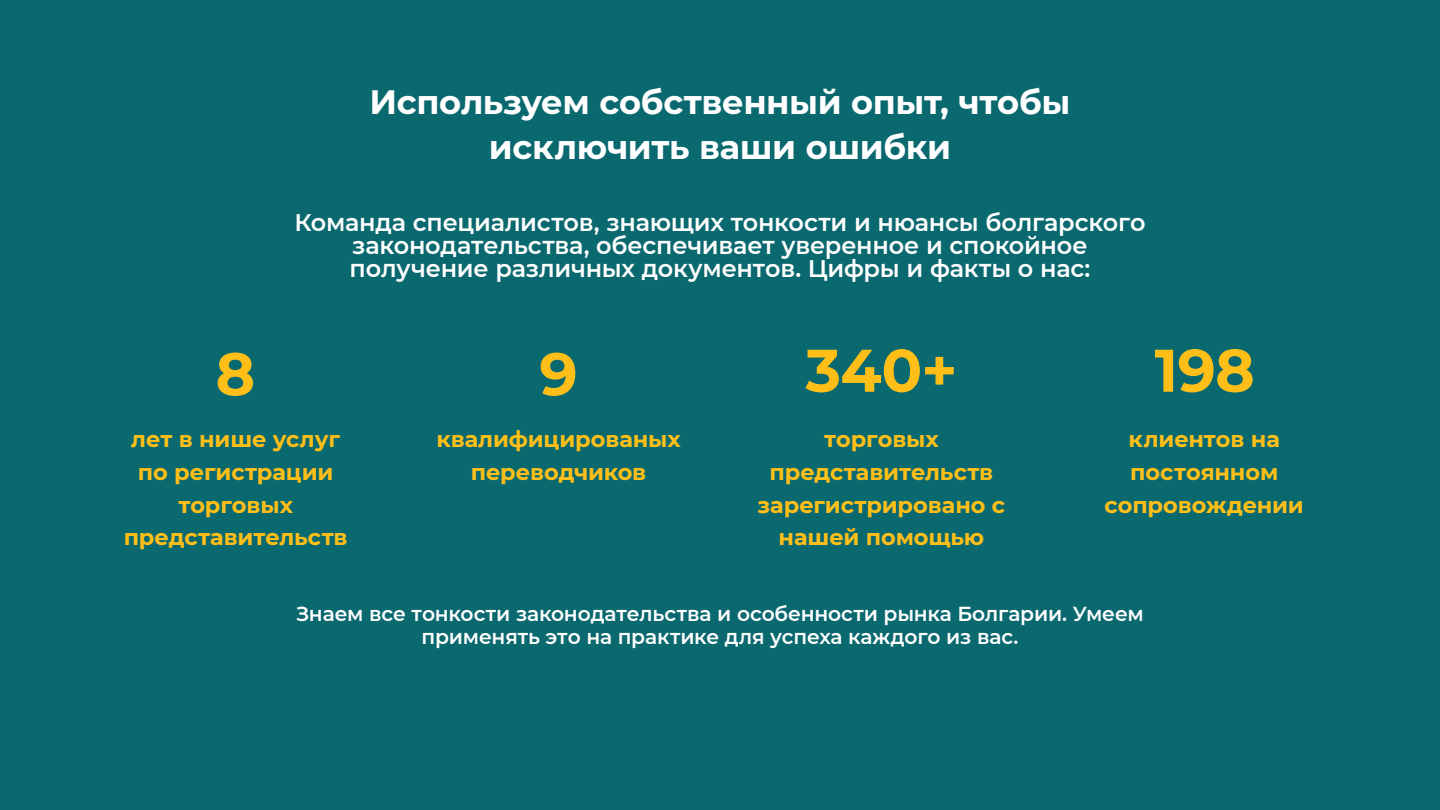
<style>
.page{position:relative;width:1440px;height:810px;background:#0a686f}
.page>*{position:absolute;margin:0;border:0;box-sizing:border-box;transform-origin:0 0}
.t1{font:700 60px "Montserrat";letter-spacing:-.01em;color:#ffbf18}
.t2{font:700 33.75px/45px "Montserrat";letter-spacing:-.01em;color:#fff;text-align:center}
.t3{font:600 24px/23.4px "Montserrat";letter-spacing:-.01em;color:#fff;text-align:center}
.t4{font:700 22.5px/32.8px "Montserrat";letter-spacing:-.005em;color:#ffbf18;text-align:center}
.t5{font:600 20.25px/23.4px "Montserrat";letter-spacing:-.005em;color:#fff;text-align:center}
</style>
<div class="page">
<p class="t2" style="left:370px;top:78px;width:702px">Используем собственный опыт, чтобы исключить ваши ошибки</p>
<p class="t3" style="left:294px;top:209px;width:853px">Команда специалистов, знающих тонкости и нюансы болгарского законодательства, обеспечивает уверенное и спокойное получение различных документов. Цифры и факты о нас:</p>
<p class="t1" style="left:216px;top:331px;width:41px">8</p>
<p class="t1" style="left:539px;top:331px;width:40px">9</p>
<p class="t1" style="left:806px;top:327px;width:153px">340+</p>
<p class="t1" style="left:1155px;top:327px;width:102px">198</p>
<p class="t4" style="left:124px;top:421px;width:225px">лет в нише услуг по регистрации торговых представительств</p>
<p class="t4" style="left:436px;top:421px;width:246px">квалифицированых переводчиков</p>
<p class="t4" style="left:758px;top:421px;width:249px">торговых представительств зарегистрировано с нашей помощью</p>
<p class="t4" style="left:1105px;top:421px;width:201px">клиентов на постоянном сопровождении</p>
<p class="t5" style="left:296px;top:601px;width:849px">Знаем все тонкости законодательства и особенности рынка Болгарии. Умеем применять это на практике для успеха каждого из вас.</p>
</div>
